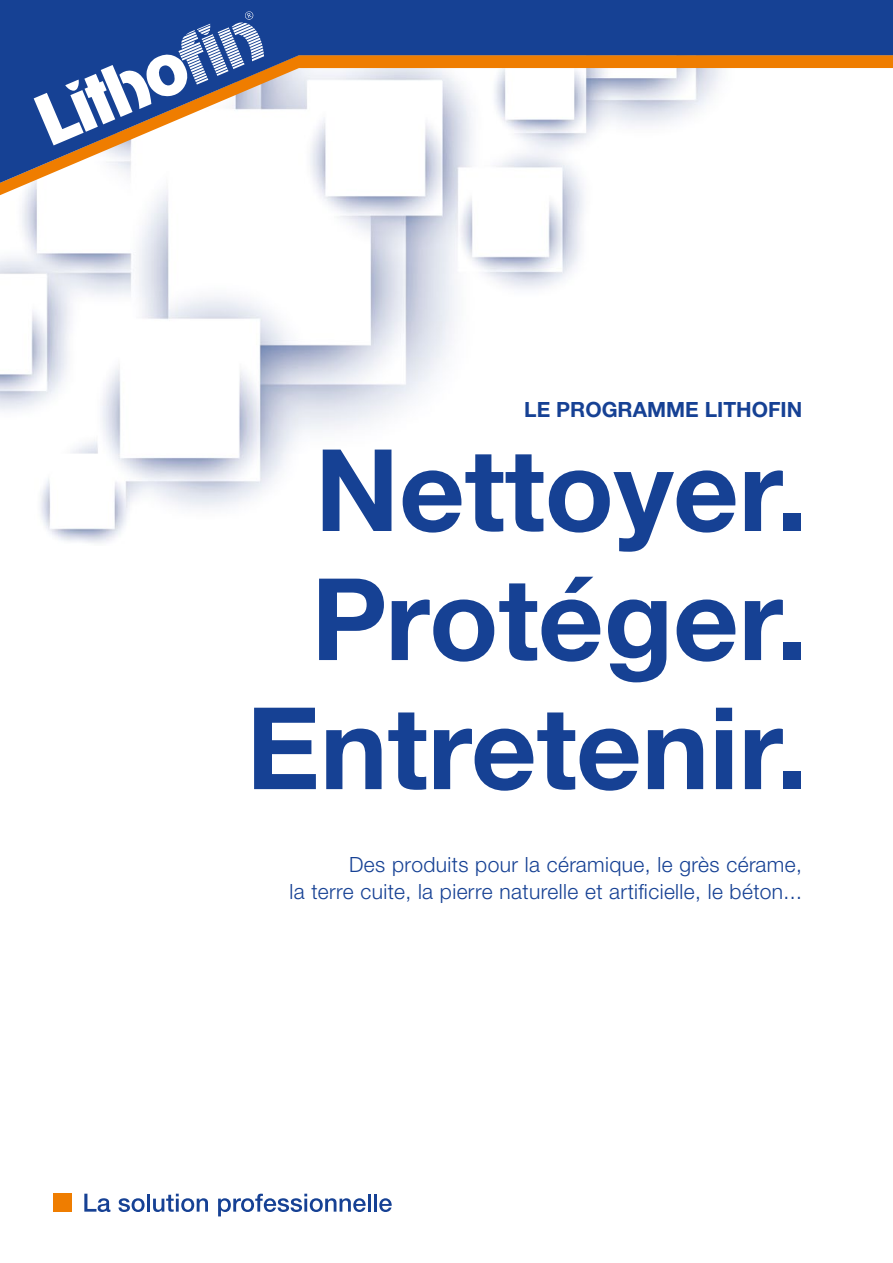
<style>
.page{position:relative;width:893px;height:1263px;background:#fff}
.page>*{position:absolute;margin:0;border:0;box-sizing:border-box;transform-origin:0 0}
.t1{font:700 114px/129px "Helvetica Neue LTW1 G";color:#164194;text-align:right}
.t2{font:300 21px/27px "Helvetica Neue LTW1 G";letter-spacing:.02em;color:#164194;text-align:right}
.t3{font:700 21px "Helvetica Neue LTW1 G";color:#164194}
.s1{color:#fff}
</style>
<div class="page">
<img style="left:0;top:195px;width:584px;height:348px">
<svg style="left:0;top:183px;width:583px;height:12px"></svg>
<svg style="left:0;top:0;width:893px;height:183px"></svg>
<svg style="left:34px;top:11px;width:230px;height:134px"></svg>
<svg style="left:84px;top:1194px;width:26px;height:18px"></svg>
<svg style="left:118px;top:1198px;width:27px;height:14px"></svg>
<hr style="left:147px;top:1194px;width:3px;height:17px;background:#164194">
<svg style="left:153px;top:1194px;width:55px;height:18px"></svg>
<svg style="left:218px;top:1194px;width:148px;height:22px"></svg>
<hr style="left:368px;top:1194px;width:3px;height:17px;background:#164194">
<hr style="left:374px;top:1194px;width:3px;height:17px;background:#164194">
<svg style="left:379px;top:1198px;width:13px;height:14px"></svg>
<div style="left:54px;top:1194px;width:18px;height:18px;background:#ef7d00"></div>
<p class="t3" style="left:524px;top:396px;width:285px">LE PROGRAMME LITHOFIN<span class="s1">H</span></p>
<h1 class="t1" style="left:246px;top:425px;width:563px">Nettoyer.<br>Protéger.<br>Entretenir.</h1>
<p class="t2" style="left:290px;top:850px;width:514px">Des produits pour la céramique, le grès cérame,<br>la terre cuite, la pierre naturelle et artificielle, le béton...</p>
</div>
